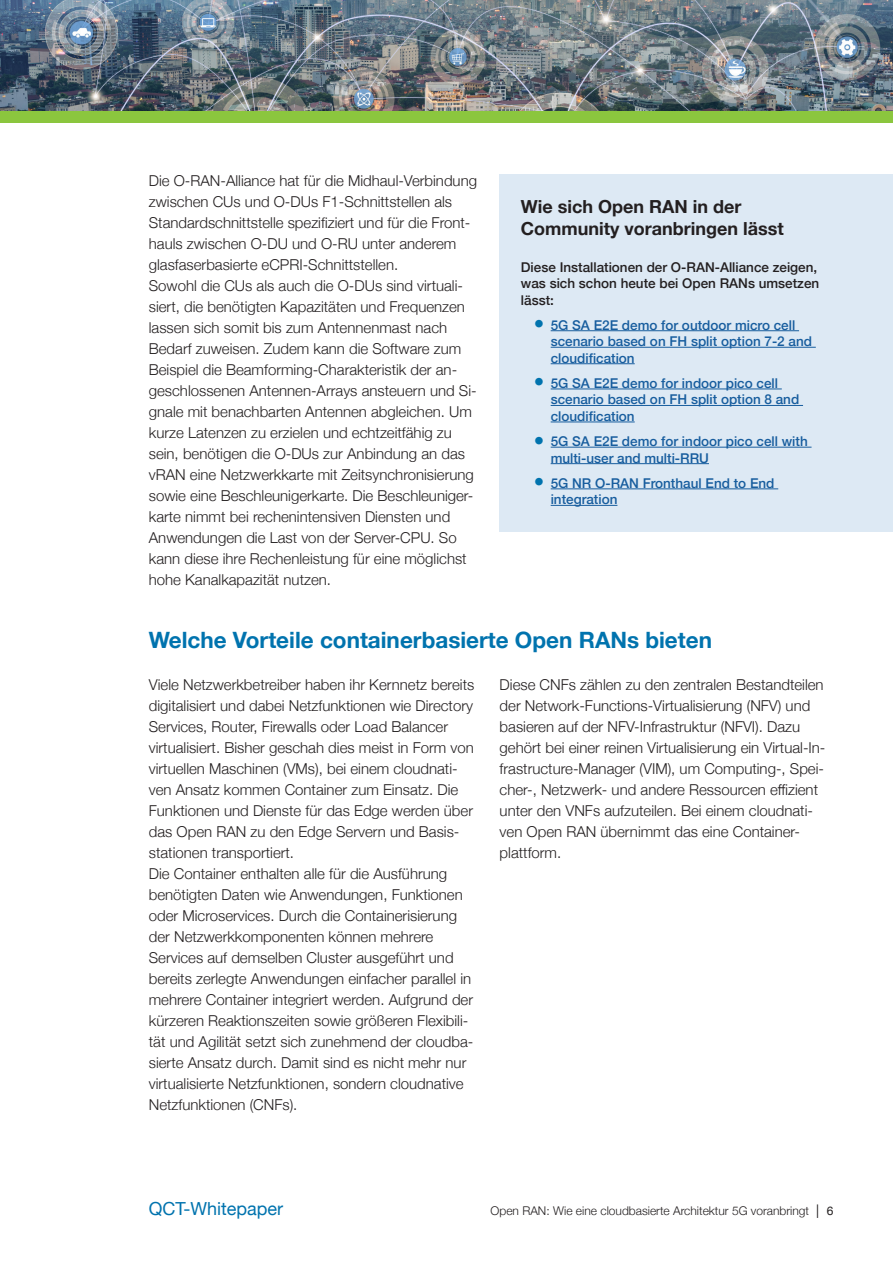
<style>
.page{position:relative;width:893px;height:1263px;background:#fff}
.page>*{position:absolute;margin:0;border:0;box-sizing:border-box;transform-origin:0 0}
.subhead_15{font:700 22.5px "Helvetica Neue";color:#0073ae}
.subhead_15-2{font:700 18px/21.6px "Helvetica Neue";color:#231f20}
.t1{font:18px "Helvetica Neue";color:#0073ae}
.Fließtext{font:300 15px/21px "Helvetica Neue";color:#231f20}
.Kasten{font:500 13.5px/16.5px "Helvetica Neue";color:#175d9e}
.Kasten-2{font:500 13.5px/16.5px "Helvetica Neue";color:#231f20}
.t2{font:300 12px "Helvetica Neue";color:#231f20}
.s1{font-weight:300;font-size:21px;color:#0073ae}
.s2{font-weight:400;font-size:13.5px}
.s3{font-weight:400}
</style>
<div class="page">
<img style="left:0;top:0;width:893px;height:111px">
<div style="left:0;top:111px;width:893px;height:12px;background:#8bc63e"></div>
<div style="left:500px;top:174px;width:393px;height:357px;background:#dde9f4"></div>
<hr style="left:551px;top:330px;width:248px;height:1px;background:#175d9e">
<hr style="left:551px;top:347px;width:265px;height:1px;background:#175d9e">
<hr style="left:551px;top:363px;width:84px;height:1px;background:#175d9e">
<hr style="left:551px;top:389px;width:231px;height:1px;background:#175d9e">
<hr style="left:551px;top:405px;width:252px;height:1px;background:#175d9e">
<hr style="left:551px;top:422px;width:84px;height:1px;background:#175d9e">
<hr style="left:551px;top:447px;width:260px;height:1px;background:#175d9e">
<hr style="left:551px;top:463px;width:158px;height:1px;background:#175d9e">
<hr style="left:551px;top:488px;width:227px;height:1px;background:#175d9e">
<hr style="left:551px;top:505px;width:66px;height:1px;background:#175d9e">
<p class="Fließtext" style="left:149px;top:169px;width:330px">Die O-RAN-Alliance hat für die Midhaul-Verbindung zwischen CUs und O-DUs F1-Schnittstellen als Standardschnittstelle spezifiziert und für die Front&shy;hauls zwischen O-DU und O-RU unter anderem glasfaserbasierte eCPRI-Schnittstellen.</p>
<p class="Fließtext" style="left:149px;top:274px;width:329px">Sowohl die CUs als auch die O-DUs sind virtuali&shy;siert, die benötigten Kapazitäten und Frequenzen lassen sich somit bis zum Antennenmast nach Bedarf zuweisen. Zudem kann die Software zum Beispiel die Beamforming-Charakteristik der an&shy;geschlossenen Antennen-Arrays ansteuern und Si&shy;gnale mit benachbarten Antennen abgleichen. Um kurze Latenzen zu erzielen und echtzeitfähig zu sein, benötigen die O-DUs zur Anbindung an das vRAN eine Netzwerkkarte mit Zeitsynchronisierung sowie eine Beschleunigerkarte. Die Beschleuniger&shy;karte nimmt bei rechenintensiven Diensten und Anwendungen die Last von der Server-CPU. So kann diese ihre Rechenleistung für eine möglichst hohe Kanalkapazität nutzen.</p>
<p class="subhead_15-2" style="left:521px;top:196px;width:264px">Wie sich Open RAN in der<br>Community voranbringen lässt</p>
<p class="Kasten-2" style="left:521px;top:257px;width:300px">Diese Installationen der O-RAN-Alliance zeigen, was sich schon heute bei Open RANs umsetzen lässt:</p>
<p class="Kasten" style="left:551px;top:316px;width:263px;text-indent:-17px"><span class="s1">•</span> 5G SA E2E demo for outdoor micro cell scenario based on FH split option 7-2 and cloudification</p>
<p class="Kasten" style="left:551px;top:374px;width:250px;text-indent:-17px"><span class="s1">•</span> 5G SA E2E demo for indoor pico cell scenario based on FH split option 8 and cloudification</p>
<p class="Kasten" style="left:551px;top:432px;width:259px;text-indent:-17px"><span class="s1">•</span> 5G SA E2E demo for indoor pico cell with multi-user and multi-RRU</p>
<p class="Kasten" style="left:551px;top:474px;width:225px;text-indent:-17px"><span class="s1">•</span> 5G NR O-RAN Fronthaul End to End integration</p>
<p class="subhead_15" style="left:149px;top:622px;width:565px">Welche Vorteile containerbasierte Open RANs bieten</p>
<p class="Fließtext" style="left:149px;top:673px;width:327px">Viele Netzwerkbetreiber haben ihr Kernnetz bereits digitalisiert und dabei Netzfunktionen wie Directory Services, Router, Firewalls oder Load Balancer virtualisiert. Bisher geschah dies meist in Form von virtuellen Maschinen (VMs), bei einem cloudnati&shy;ven Ansatz kommen Container zum Einsatz. Die Funktionen und Dienste für das Edge werden über das Open RAN zu den Edge Servern und Basis&shy;stationen transportiert.</p>
<p class="Fließtext" style="left:149px;top:862px;width:326px">Die Container enthalten alle für die Ausführung benötigten Daten wie Anwendungen, Funktionen oder Microservices. Durch die Containerisierung der Netzwerkkomponenten können mehrere Services auf demselben Cluster ausgeführt und bereits zerlegte Anwendungen einfacher parallel in mehrere Container integriert werden. Aufgrund der kürzeren Reaktionszeiten sowie größeren Flexibili&shy;tät und Agilität setzt sich zunehmend der cloudba&shy;sierte Ansatz durch. Damit sind es nicht mehr nur virtualisierte Netzfunktionen, sondern cloudnative Netzfunktionen (CNFs).</p>
<p class="Fließtext" style="left:500px;top:673px;width:327px">Diese CNFs zählen zu den zentralen Bestandteilen der Network-Functions-Virtualisierung (NFV) und basieren auf der NFV-Infrastruktur (NFVI). Dazu gehört bei einer reinen Virtualisierung ein Virtual-In&shy;frastructure-Manager (VIM), um Computing-, Spei&shy;cher-, Netzwerk- und andere Ressourcen effizient unter den VNFs aufzuteilen. Bei einem cloudnati&shy;ven Open RAN übernimmt das eine Container-</p>
<p class="Fließtext" style="left:500px;top:841px;width:63px">plattform.</p>
<p class="t1" style="left:149px;top:1196px;width:136px">QCT-Whitepaper</p>
<p class="t2" style="left:491px;top:1201px;width:344px">Open RAN: Wie eine cloudbasierte Architektur 5G voranbringt <span class="s2">|</span> <span class="s3">6</span></p>
</div>
